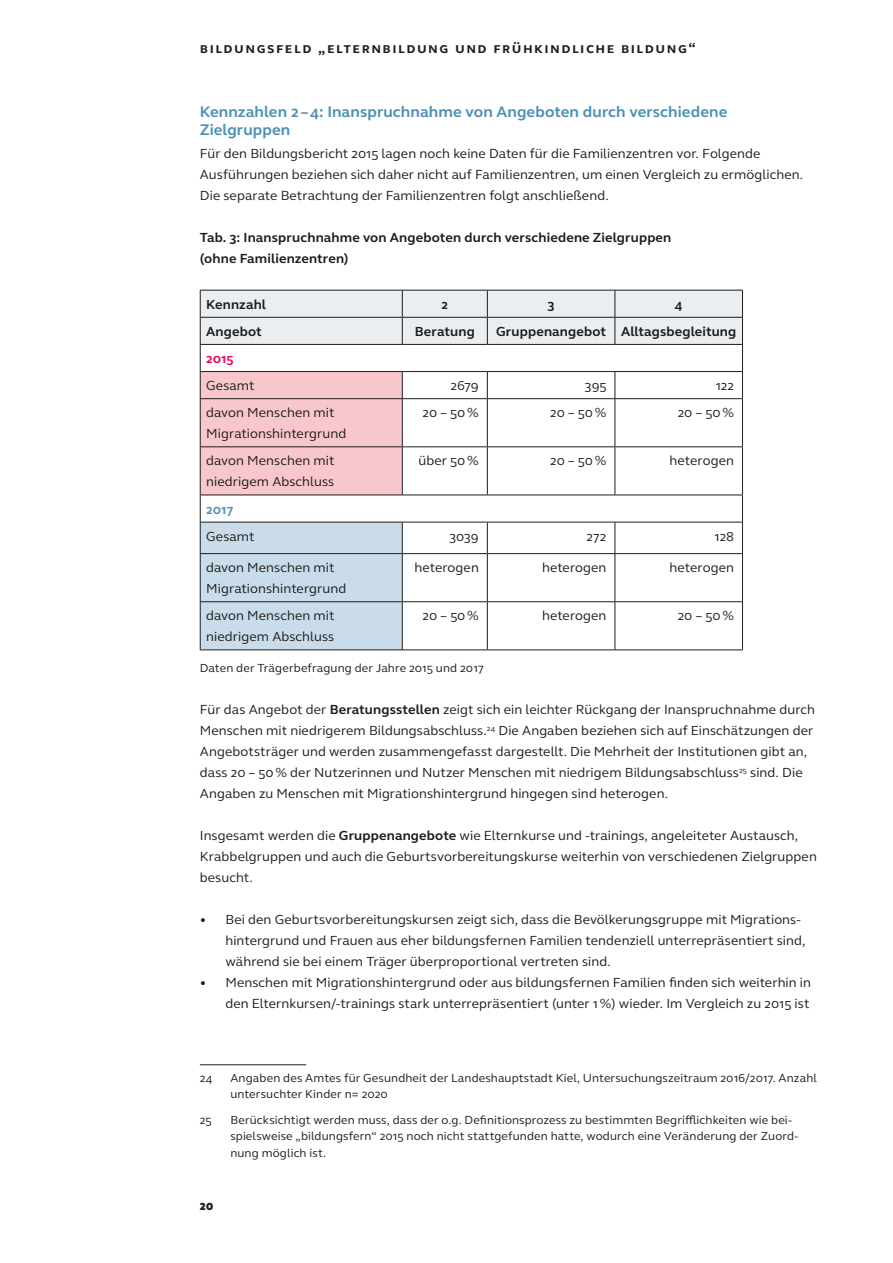
<style>
.page{position:relative;width:893px;height:1263px;background:#fff}
.page>*{position:absolute;margin:0;border:0;box-sizing:border-box;transform-origin:0 0}
.t1{font:700 15.75px/18px "FS Elliot Pro";letter-spacing:.005em;color:#4e91b4}
.t2{font:700 15px "FS Elliot Pro";letter-spacing:.095em;color:#1d1d1b}
.t3{font:13.5px/21px "FS Elliot Pro";letter-spacing:.005em;color:#1d1d1b}
.t4{font:700 13.5px/21px "FS Elliot Pro";letter-spacing:.01em;color:#1d1d1b}
.t5{font:700 13.5px "FS Elliot Pro";color:#e6005b}
.t6{font:700 13.5px "FS Elliot Pro";color:#4e91b4}
.t7{font:800 13.5px "FS Elliot Pro";color:#1d1d1b}
.t8{font:12px/16.5px "FS Elliot Pro";letter-spacing:.01em;color:#1d1d1b}
.s1{font-weight:700}
</style>
<div class="page">
<svg style="left:200px;top:290px;width:543px;height:359px"></svg>
<hr style="left:200px;top:522px;width:202px;height:1px;background:#1d1d1b">
<hr style="left:200px;top:522px;width:1px;height:31px;background:#1d1d1b">
<hr style="left:402px;top:522px;width:85px;height:1px;background:#1d1d1b">
<hr style="left:402px;top:522px;width:1px;height:31px;background:#1d1d1b">
<hr style="left:487px;top:522px;width:128px;height:1px;background:#1d1d1b">
<hr style="left:487px;top:522px;width:1px;height:31px;background:#1d1d1b">
<hr style="left:615px;top:522px;width:128px;height:1px;background:#1d1d1b">
<hr style="left:615px;top:522px;width:1px;height:31px;background:#1d1d1b">
<hr style="left:742px;top:522px;width:1px;height:31px;background:#1d1d1b">
<hr style="left:200px;top:553px;width:202px;height:1px;background:#1d1d1b">
<hr style="left:200px;top:554px;width:1px;height:47px;background:#1d1d1b">
<hr style="left:402px;top:553px;width:85px;height:1px;background:#1d1d1b">
<hr style="left:402px;top:554px;width:1px;height:47px;background:#1d1d1b">
<hr style="left:487px;top:553px;width:128px;height:1px;background:#1d1d1b">
<hr style="left:487px;top:554px;width:1px;height:47px;background:#1d1d1b">
<hr style="left:615px;top:553px;width:128px;height:1px;background:#1d1d1b">
<hr style="left:615px;top:554px;width:1px;height:47px;background:#1d1d1b">
<hr style="left:742px;top:554px;width:1px;height:47px;background:#1d1d1b">
<hr style="left:200px;top:601px;width:202px;height:1px;background:#1d1d1b">
<hr style="left:200px;top:602px;width:1px;height:47px;background:#1d1d1b">
<hr style="left:402px;top:601px;width:85px;height:1px;background:#1d1d1b">
<hr style="left:402px;top:602px;width:1px;height:47px;background:#1d1d1b">
<hr style="left:487px;top:601px;width:128px;height:1px;background:#1d1d1b">
<hr style="left:487px;top:602px;width:1px;height:47px;background:#1d1d1b">
<hr style="left:615px;top:601px;width:128px;height:1px;background:#1d1d1b">
<hr style="left:615px;top:602px;width:1px;height:47px;background:#1d1d1b">
<hr style="left:742px;top:602px;width:1px;height:47px;background:#1d1d1b">
<hr style="left:200px;top:649px;width:202px;height:1px;background:#1d1d1b">
<hr style="left:402px;top:649px;width:85px;height:1px;background:#1d1d1b">
<hr style="left:487px;top:649px;width:128px;height:1px;background:#1d1d1b">
<hr style="left:615px;top:649px;width:128px;height:1px;background:#1d1d1b">
<hr style="left:200px;top:1064px;width:106px;height:1px;background:#1d1d1b">
<p class="t2" style="left:200px;top:37px;width:497px">Bildungsfeld „elternbildung und frühkindliche bildung“</p>
<p class="t1" style="left:200px;top:102px;width:529px">Kennzahlen 2 –4: Inanspruchnahme von Angeboten durch verschiedene<br>Zielgruppen</p>
<p class="t3" style="left:200px;top:142px;width:605px">Für den Bildungsbericht 2015 lagen noch keine Daten für die Familienzentren vor. Folgende<br>Ausführungen beziehen sich daher nicht auf Familienzentren, um einen Vergleich zu ermöglichen.<br>Die separate Betrachtung der Familienzentren folgt anschließend.</p>
<p class="t4" style="left:200px;top:226px;width:473px">Tab. 3: Inanspruchnahme von Angeboten durch verschiedene Zielgruppen (ohne Familienzentren)</p>
<p class="t4" style="left:206px;top:293px;width:61px">Kennzahl</p>
<p class="t4" style="left:441px;top:293px;width:8px">2</p>
<p class="t4" style="left:548px;top:293px;width:8px">3</p>
<p class="t4" style="left:675px;top:293px;width:9px">4</p>
<p class="t4" style="left:206px;top:321px;width:57px">Angebot</p>
<p class="t4" style="left:415px;top:321px;width:61px">Beratung</p>
<p class="t4" style="left:496px;top:321px;width:242px">Gruppenangebot Alltagsbegleitung</p>
<p class="t5" style="left:206px;top:349px;width:29px">2015</p>
<p class="t3" style="left:206px;top:375px;width:50px">Gesamt</p>
<p class="t3" style="left:451px;top:375px;width:30px">2679</p>
<p class="t3" style="left:585px;top:375px;width:23px">395</p>
<p class="t3" style="left:716px;top:375px;width:20px">122</p>
<p class="t3" style="left:206px;top:402px;width:142px">davon Menschen mit<br>Migrationshintergrund</p>
<p class="t3" style="left:423px;top:402px;width:58px">20 – 50%</p>
<p class="t3" style="left:550px;top:402px;width:58px">20 – 50%</p>
<p class="t3" style="left:678px;top:402px;width:58px">20 – 50%</p>
<p class="t3" style="left:206px;top:450px;width:130px">davon Menschen mit niedrigem Abschluss</p>
<p class="t3" style="left:418px;top:450px;width:62px">über 50%</p>
<p class="t3" style="left:550px;top:450px;width:58px">20 – 50%</p>
<p class="t3" style="left:670px;top:450px;width:66px">heterogen</p>
<p class="t6" style="left:206px;top:500px;width:28px">2017</p>
<p class="t3" style="left:206px;top:525px;width:50px">Gesamt</p>
<p class="t3" style="left:449px;top:525px;width:31px">3039</p>
<p class="t3" style="left:586px;top:525px;width:21px">272</p>
<p class="t3" style="left:715px;top:525px;width:21px">128</p>
<p class="t3" style="left:206px;top:557px;width:142px">davon Menschen mit<br>Migrationshintergrund</p>
<p class="t3" style="left:414px;top:557px;width:66px">heterogen</p>
<p class="t3" style="left:542px;top:557px;width:66px">heterogen</p>
<p class="t3" style="left:670px;top:557px;width:66px">heterogen</p>
<p class="t3" style="left:206px;top:605px;width:130px">davon Menschen mit niedrigem Abschluss</p>
<p class="t3" style="left:423px;top:605px;width:58px">20 – 50%</p>
<p class="t3" style="left:542px;top:605px;width:66px">heterogen</p>
<p class="t3" style="left:678px;top:605px;width:58px">20 – 50%</p>
<p class="t8" style="left:200px;top:660px;width:285px">Daten der Trägerbefragung der Jahre 2015 und 2017</p>
<p class="t3" style="left:200px;top:699px;width:617px">Für das Angebot der <span class="s1">Beratungsstellen</span> zeigt sich ein leichter Rückgang der Inanspruchnahme durch Menschen mit niedrigerem Bildungsabschluss.<sup>24</sup> Die Angaben beziehen sich auf Einschätzungen der Angebotsträger und werden zusammengefasst dargestellt. Die Mehrheit der Institutionen gibt an, dass 20 – 50% der Nutzerinnen und Nutzer Menschen mit niedrigem Bildungsabschluss<sup>25</sup> sind. Die Angaben zu Menschen mit Migrationshintergrund hingegen sind heterogen.</p>
<p class="t3" style="left:200px;top:825px;width:618px">Insgesamt werden die <span class="s1">Gruppenangebote</span> wie Elternkurse und -trainings, angeleiteter Austausch,<br>Krabbelgruppen und auch die Geburtsvorbereitungskurse weiterhin von verschiedenen Zielgruppen besucht.</p>
<p class="t3" style="left:225px;top:909px;width:581px;text-indent:-26px"><span class="s1">•</span> Bei den Geburtsvorbereitungskursen zeigt sich, dass die Bevölkerungsgruppe mit Migrations&shy;hintergrund und Frauen aus eher bildungsfernen Familien tendenziell unterrepräsentiert sind, während sie bei einem Träger überproportional vertreten sind.</p>
<p class="t3" style="left:200px;top:972px;width:613px;text-align:right">• Menschen mit Migrationshintergrund oder aus bildungsfernen Familien finden sich weiterhin in den Elternkursen/-trainings stark unterrepräsentiert (unter 1%) wieder. Im Vergleich zu 2015 ist</p>
<p class="t8" style="left:200px;top:1069px;width:14px">24</p>
<p class="t8" style="left:230px;top:1069px;width:588px">Angaben des Amtes für Gesundheit der Landeshauptstadt Kiel, Untersuchungszeitraum 2016/2017. Anzahl untersuchter Kinder n= 2020</p>
<p class="t8" style="left:200px;top:1111px;width:13px">25</p>
<p class="t8" style="left:230px;top:1111px;width:569px">Berücksichtigt werden muss, dass der o.g. Definitionsprozess zu bestimmten Begrifflichkeiten wie bei&shy;spielsweise „bildungsfern“ 2015 noch nicht stattgefunden hatte, wodurch eine Veränderung der Zuord&shy;nung möglich ist.</p>
<p class="t7" style="left:200px;top:1197px;width:15px">20</p>
</div>
